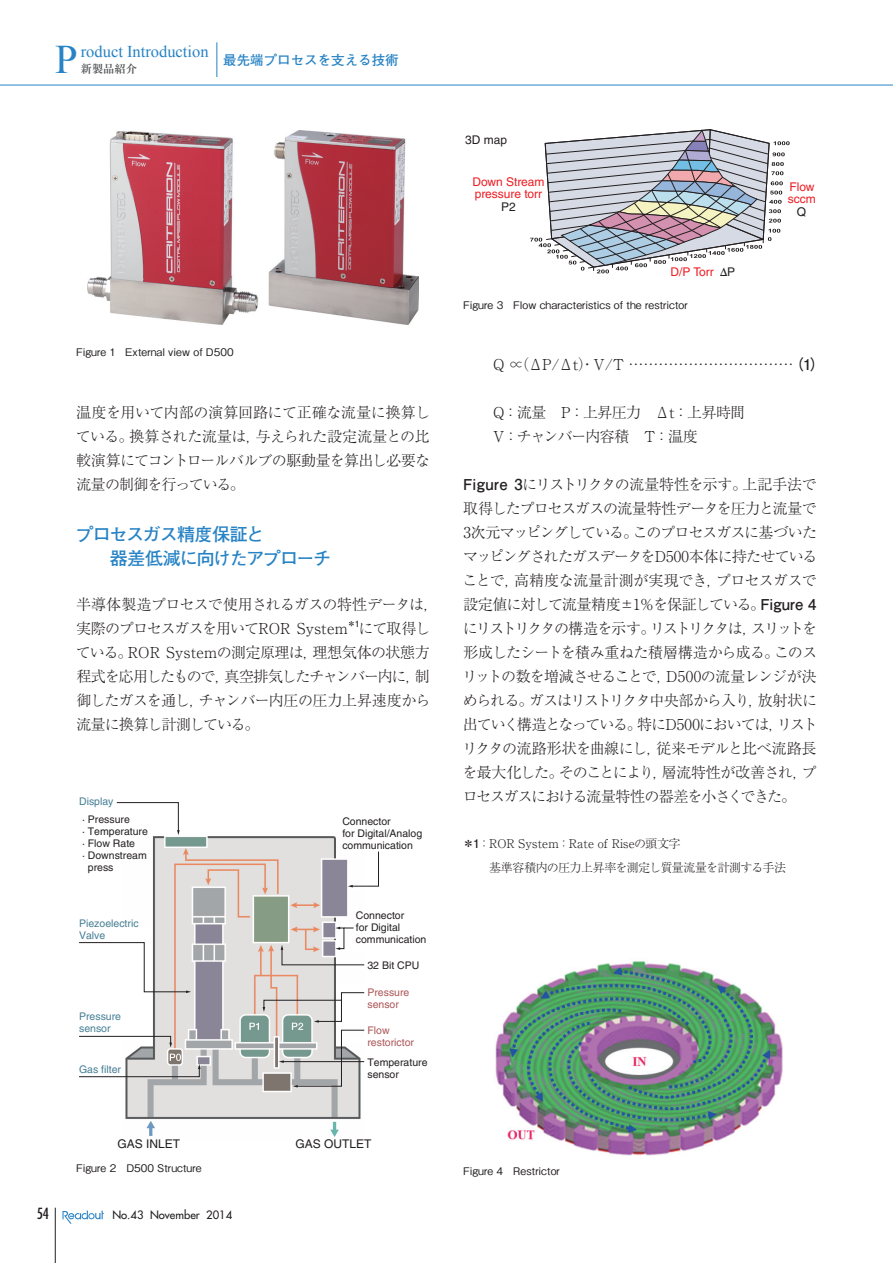
<style>
.page{position:relative;width:893px;height:1263px;background:#fff}
.page>*{position:absolute;margin:0;border:0;box-sizing:border-box;transform-origin:0 0}
.t1{font:40.5px "Times New Roman";color:#2783c5}
.t2{font:700 18px/24px "Futo Go B101 Pro";letter-spacing:-.06em;color:#2783c5}
.t3{font:16.5px "Times New Roman";color:#2783c5}
.t4{font:300 15px/24px "Ryumin Pro";letter-spacing:-.055em;color:#231f20;text-align:justify}
.t5{font:300 15px/24px "Ryumin Pro";letter-spacing:-.035em;color:#231f20}
.t6{font:condensed 15px "Futura";color:#231f20}
.t7{font:700 13.35px "Futo Go B101 Pro";color:#2783c5}
.t8{font:300 12px/24px "Ryumin Pro";letter-spacing:-.035em;color:#231f20}
.t9{font:12px/12px "Helvetica LT Std";color:#ee1d23}
.t10{font:12px "Helvetica LT Std";color:#231f20}
.t11{font:11.25px "Futura";color:#231f20}
.t12{font:700 11.25px "Ryumin Pro";color:#57585a}
.t13{font:10.5px/12px "Helvetica LT Std";color:#231f20}
.t14{font:500 10.5px "Gothic BBB Pro";letter-spacing:.005em;color:#231f20}
.t15{font:10.5px/12px "Helvetica LT Std";color:#457e94}
.t16{font:10.5px/12px "Helvetica LT Std";color:#ad5558}
.t17{font:700 8.7px "Futo Go B101 Pro";color:#231f20}
.s1{font-family:"Futo Go B101 Pro";font-weight:700}
</style>
<div class="page">
<hr style="left:0;top:85px;width:893px;height:1px;background:#2783c5">
<hr style="left:55px;top:1208px;width:1px;height:55px;background:#231f20">
<svg style="left:63px;top:1210px;width:41px;height:14px"></svg>
<hr style="left:216px;top:42px;width:1px;height:35px;background:#2783c5">
<img style="left:123px;top:836px;width:242px;height:301px">
<svg style="left:348px;top:851px;width:31px;height:36px"></svg>
<svg style="left:293px;top:1030px;width:72px;height:57px"></svg>
<svg style="left:335px;top:927px;width:19px;height:2px"></svg>
<svg style="left:281px;top:945px;width:84px;height:20px"></svg>
<svg style="left:263px;top:992px;width:102px;height:31px"></svg>
<hr style="left:283px;top:1061px;width:81px;height:1px;background:#231f20">
<svg style="left:279px;top:1060px;width:5px;height:3px"></svg>
<svg style="left:116px;top:802px;width:64px;height:33px"></svg>
<svg style="left:79px;top:942px;width:112px;height:51px"></svg>
<svg style="left:79px;top:1036px;width:93px;height:11px"></svg>
<svg style="left:79px;top:1064px;width:122px;height:13px"></svg>
<img style="left:495px;top:961px;width:288px;height:194px">
<img style="left:88px;top:130px;width:330px;height:195px">
<svg style="left:530px;top:129px;width:260px;height:144px"></svg>
<h1 class="t1" style="left:55px;top:32px;width:24px">P</h1>
<p class="t3" style="left:81px;top:40px;width:129px">roduct Introduction</p>
<p class="t12" style="left:81px;top:60px;width:58px">新製品紹介</p>
<p class="t7" style="left:223px;top:49px;width:177px">最先端プロセスを支える技術</p>
<p class="t14" style="left:76px;top:343px;width:159px">Figure 1 External view of D500</p>
<p class="t4" style="left:76px;top:399px;width:356px">温度を用いて内部の演算回路にて正確な流量に換算している。換算された流量は，与えられた設定流量との比較演算にてコントロールバルブの駆動量を算出し必要な流量の制御を行っている。</p>
<p class="t2" style="left:110px;top:520px;width:223px;text-indent:-34px">プロセスガス精度保証と<br>器差低減に向けたアプローチ</p>
<p class="t5" style="left:76px;top:591px;width:364px">半導体製造プロセスで使用されるガスの特性データは，実際のプロセスガスを用いてROR System</p>
<p class="t17" style="left:347px;top:617px;width:14px">＊1</p>
<p class="t4" style="left:76px;top:615px;width:356px;text-indent:282px">にて取得している。ROR Systemの測定原理は，理想気体の状態方程式を応用したもので，真空排気したチャンバー内に，制御したガスを通し，チャンバー内圧の圧力上昇速度から流量に換算し計測している。</p>
<p class="t15" style="left:79px;top:795px;width:36px">Display</p>
<p class="t13" style="left:82px;top:813px;width:49px">· Pressure</p>
<p class="t13" style="left:82px;top:825px;width:67px">· Temperature</p>
<p class="t13" style="left:82px;top:837px;width:55px">· Flow Rate</p>
<p class="t13" style="left:82px;top:849px;width:66px">· Downstream</p>
<p class="t13" style="left:88px;top:861px;width:27px">press</p>
<p class="t15" style="left:79px;top:917px;width:61px">Piezoelectric<br>Valve</p>
<p class="t15" style="left:79px;top:1010px;width:44px">Pressure sensor</p>
<p class="t15" style="left:79px;top:1063px;width:44px">Gas filter</p>
<p class="t13" style="left:342px;top:815px;width:81px">Connector<br>for Digital/Analog communication</p>
<p class="t13" style="left:356px;top:910px;width:72px">Connector<br>for Digital communication</p>
<p class="t13" style="left:367px;top:959px;width:53px">32 Bit CPU</p>
<p class="t16" style="left:367px;top:986px;width:44px">Pressure sensor</p>
<p class="t16" style="left:367px;top:1024px;width:48px">Flow restorictor</p>
<p class="t13" style="left:367px;top:1056px;width:62px">Temperature sensor</p>
<p class="t10" style="left:117px;top:1137px;width:64px">GAS INLET</p>
<p class="t10" style="left:296px;top:1137px;width:78px">GAS OUTLET</p>
<p class="t10" style="left:465px;top:133px;width:44px">3D map</p>
<p class="t9" style="left:472px;top:175px;width:74px">Down Stream pressure torr</p>
<p class="t10" style="left:501px;top:200px;width:16px">P2</p>
<p class="t9" style="left:671px;top:265px;width:45px">D/P Torr</p>
<p class="t14" style="left:463px;top:297px;width:226px">Figure 3 Flow characteristics of the restrictor</p>
<p class="t10" style="left:720px;top:265px;width:17px">∆P</p>
<p class="t9" style="left:788px;top:181px;width:29px">Flow sccm</p>
<p class="t10" style="left:797px;top:205px;width:11px">Q</p>
<p class="t4" style="left:463px;top:351px;width:363px">　　Q ∝（ΔP/Δt）・V/T ……………………………<span class="s1">（1）</span></p>
<p class="t4" style="left:463px;top:399px;width:283px">　　Q：流量　P：上昇圧力　Δt：上昇時間　　V：チャンバー内容積　T：温度</p>
<p class="t4" style="left:462px;top:471px;width:357px"><span class="s1">Figure 3</span>にリストリクタの流量特性を示す。上記手法で取得したプロセスガスの流量特性データを圧力と流量で3次元マッピングしている。このプロセスガスに基づいたマッピングされたガスデータをD500本体に持たせていることで，高精度な流量計測が実現でき，プロセスガスで設定値に対して流量精度±1％を保証している。<span class="s1">Figure 4</span>にリストリクタの構造を示す。リストリクタは，スリットを形成したシートを積み重ねた積層構造から成る。このスリットの数を増減させることで，D500の流量レンジが決められる。ガスはリストリクタ中央部から入り，放射状に出ていく構造となっている。特にD500においては，リストリクタの流路形状を曲線にし，従来モデルと比べ流路長を最大化した。そのことにより，層流特性が改善され，プロセスガスにおける流量特性の器差を小さくできた。</p>
<p class="t8" style="left:489px;top:830px;width:298px;text-indent:-27px"><span class="s1">＊1</span>：ROR System：Rate of Riseの頭文字<br>基準容積内の圧力上昇率を測定し質量流量を計測する手法</p>
<p class="t14" style="left:76px;top:1160px;width:127px">Figure 2 D500 Structure</p>
<p class="t14" style="left:463px;top:1162px;width:98px">Figure 4 Restrictor</p>
<p class="t6" style="left:37px;top:1205px;width:14px">54</p>
<p class="t11" style="left:112px;top:1208px;width:121px">No.43 November 2014</p>
</div>
